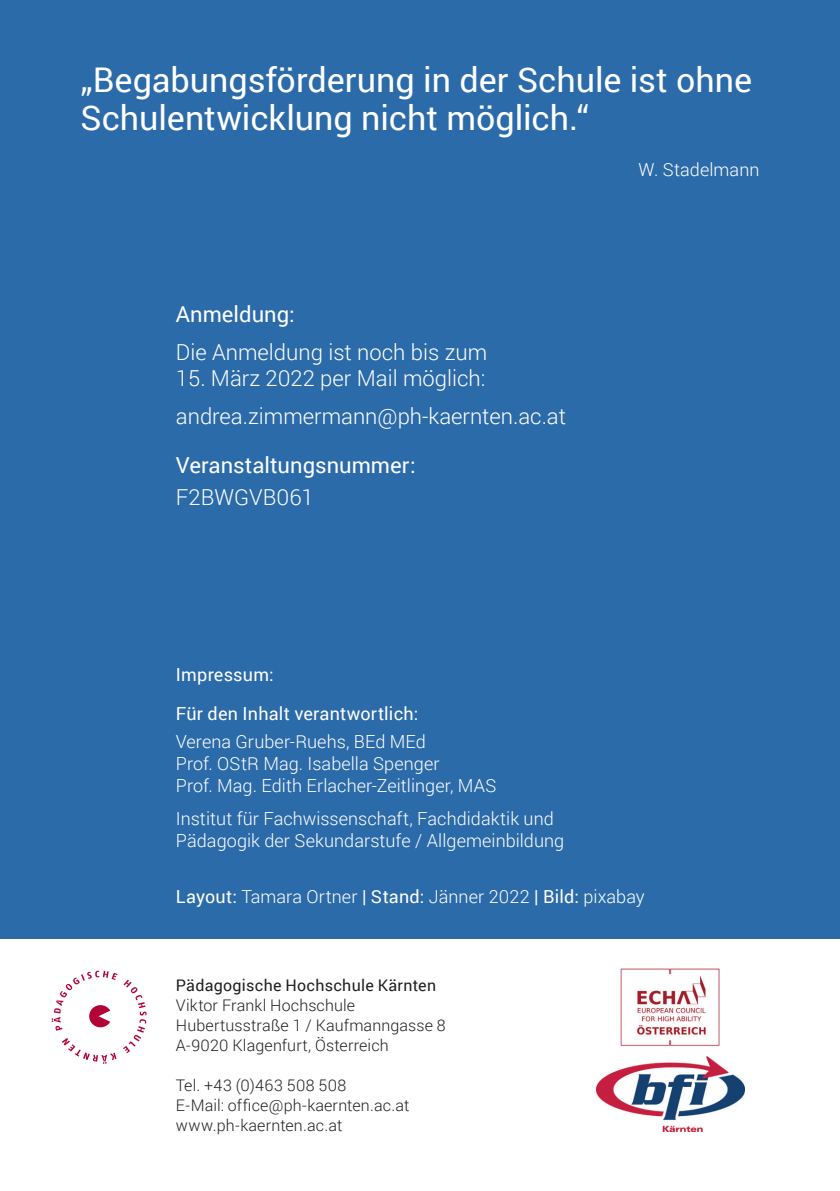
<style>
.page{position:relative;width:840px;height:1191px;background:#fff}
.page>*{position:absolute;margin:0;border:0;box-sizing:border-box;transform-origin:0 0}
.t1{font:34px/38px "Roboto";color:#fff}
.t2{font:300 22px/37.8px "Roboto";color:#fff}
.t3{font:22px "Roboto";color:#fff}
.t4{font:300 18px/22px "Roboto";letter-spacing:.005em;color:#fff}
.t5{font:18px/39px "Roboto";letter-spacing:.01em;color:#fff}
.t6{font:300 16px/20px "Roboto";letter-spacing:.01em;color:#231f20}
.t7{font:16px "Roboto";letter-spacing:.015em;color:#231f20}
.s1{font-weight:400}
</style>
<div class="page">
<div style="left:0;top:0;width:839px;height:938px;background:#2c6ba9"></div>
<svg style="left:52px;top:970px;width:94px;height:93px"></svg>
<img style="left:620px;top:968px;width:100px;height:78px">
<img style="left:596px;top:1056px;width:148px;height:76px">
<h1 class="t1" style="left:80px;top:60px;width:673px">„Begabungsförderung in der Schule ist ohne<br>Schulentwicklung nicht möglich.“</h1>
<p class="t4" style="left:638px;top:158px;width:122px">W. Stadelmann</p>
<p class="t3" style="left:176px;top:299px;width:120px">Anmeldung:</p>
<p class="t2" style="left:176px;top:332px;width:312px">Die Anmeldung ist noch bis zum</p>
<p class="t2" style="left:176px;top:359px;width:391px">15. März 2022 per Mail möglich: andrea.zimmermann@ph-kaernten.ac.at</p>
<p class="t3" style="left:176px;top:450px;width:241px">Veranstaltungsnummer:</p>
<p class="t2" style="left:176px;top:478px;width:139px">F2BWGVB061</p>
<p class="t5" style="left:176px;top:654px;width:244px">Impressum:<br>Für den Inhalt verantwortlich:</p>
<p class="t4" style="left:176px;top:730px;width:322px">Verena Gruber-Ruehs, BEd MEd<br>Prof. OStR Mag. Isabella Spenger<br>Prof. Mag. Edith Erlacher-Zeitlinger, MAS</p>
<p class="t4" style="left:176px;top:807px;width:389px">Institut für Fachwissenschaft, Fachdidaktik und<br>Pädagogik der Sekundarstufe / Allgemeinbildung</p>
<p class="t4" style="left:176px;top:885px;width:470px"><span class="s1">Layout:</span> Tamara Ortner <span class="s1">| Stand:</span> Jänner 2022 <span class="s1">| Bild:</span> pixabay</p>
<p class="t7" style="left:176px;top:974px;width:261px">Pädagogische Hochschule Kärnten</p>
<p class="t6" style="left:176px;top:994px;width:271px">Viktor Frankl Hochschule<br>Hubertusstraße 1 / Kaufmanngasse 8<br>A-9020 Klagenfurt, Österreich</p>
<p class="t6" style="left:176px;top:1074px;width:235px">Tel. +43 (0)463 508 508<br>E-Mail: office@ph-kaernten.ac.at www.ph-kaernten.ac.at</p>
</div>
